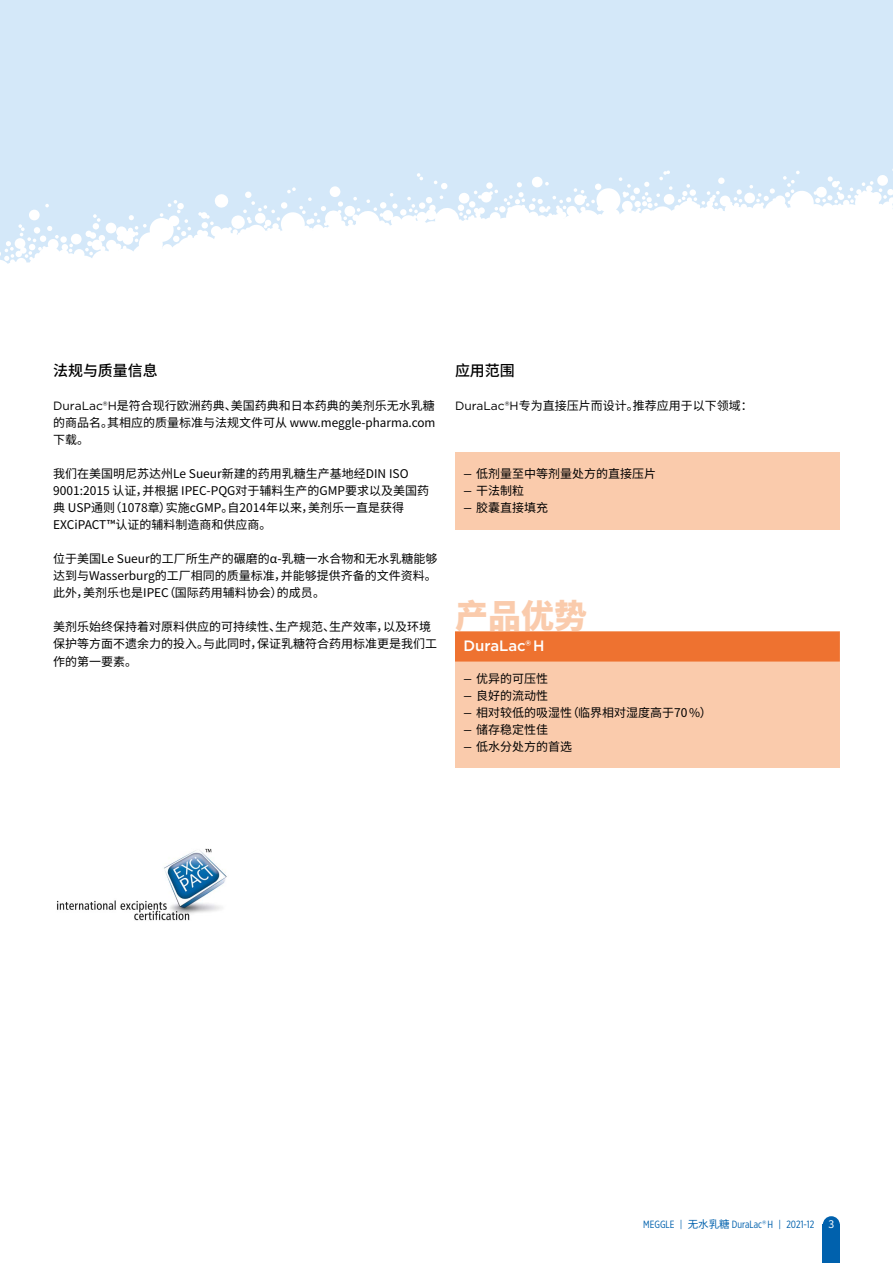
<style>
.page{position:relative;width:893px;height:1263px;background:#fff}
.page>*{position:absolute;margin:0;border:0;box-sizing:border-box;transform-origin:0 0}
.t1{font:900 33px "Noto Sans CJ Ksc";color:#facbac}
.t2{font:500 15px "Noto Sans CJ Ksc";letter-spacing:-.005em;color:#000}
.t3{font:500 15px "Gotham";letter-spacing:-.005em;color:#fff}
.t4{font:12px/17px "Noto Sans CJ Ksc";color:#000;text-align:justify}
.t5{font:10.5px "Gotham X Narrow";color:#0061ad}
.t6{font:10.5px "Noto Sans CJ Ksc";color:#fff}
.s1{font-family:"Gotham"}
.s2{font-family:"Gotham X Narrow"}
.s3{font-family:"Noto Sans CJ Ksc"}
</style>
<div class="page">
<div style="left:0;top:0;width:893px;height:455px;background:#d4e8f9"></div>
<svg style="left:0;top:169px;width:893px;height:286px;background:#f8fbfe"></svg>
<div style="left:823px;top:1225px;width:17px;height:38px;background:#0061ad"></div>
<div style="left:823px;top:1216px;width:17px;height:17px;background:#0061ad;border-radius:50%"></div>
<div style="left:455px;top:631px;width:385px;height:136px;background:#facbac"></div>
<div style="left:455px;top:631px;width:385px;height:30px;background:#ee7230"></div>
<div style="left:455px;top:452px;width:385px;height:77px;background:#facbac"></div>
<img style="left:57px;top:848px;width:170px;height:73px">
<p class="t2" style="left:53px;top:362px;width:106px">法规与质量信息</p>
<p class="t4" style="left:53px;top:398px;width:384px"><span class="s1">DuraLac®H</span>是符合现行欧洲药典、美国药典和日本药典的美剂乐无水乳糖的商品名。其相应的质量标准与法规文件可从 www.meggle-pharma.com下载。</p>
<p class="t4" style="left:53px;top:466px;width:377px;text-align:left">我们在美国明尼苏达州Le Sueur新建的药用乳糖生产基地经DIN ISO 9001:2015 认证，并根据 IPEC-PQG对于辅料生产的GMP要求以及美国药典 USP通则（1078章）实施cGMP。自2014年以来，美剂乐一直是获得EXCiPACT™认证的辅料制造商和供应商。</p>
<p class="t4" style="left:53px;top:551px;width:386px">位于美国Le Sueur的工厂所生产的碾磨的α-乳糖一水合物和无水乳糖能够达到与Wasserburg的工厂相同的质量标准，并能够提供齐备的文件资料。此外，美剂乐也是IPEC（国际药用辅料协会）的成员。</p>
<p class="t4" style="left:53px;top:619px;width:386px;text-align:left">美剂乐始终保持着对原料供应的可持续性、生产规范、生产效率，以及环境保护等方面不遗余力的投入。与此同时，保证乳糖符合药用标准更是我们工作的第一要素。</p>
<p class="t2" style="left:455px;top:362px;width:61px">应用范围</p>
<p class="t4" style="left:455px;top:398px;width:299px"><span class="s1">DuraLac®H</span>专为直接压片而设计。推荐应用于以下领域：</p>
<p class="t4" style="left:463px;top:466px;width:194px"><span class="s2">—</span> 低剂量至中等剂量处方的直接压片</p>
<p class="t4" style="left:463px;top:483px;width:62px"><span class="s2">—</span> 干法制粒</p>
<p class="t4" style="left:463px;top:500px;width:86px"><span class="s2">—</span> 胶囊直接填充</p>
<h1 class="t1" style="left:455px;top:598px;width:133px">产品优势</h1>
<p class="t3" style="left:463px;top:635px;width:83px">DuraLac® H</p>
<p class="t4" style="left:463px;top:670px;width:86px"><span class="s2">—</span> 优异的可压性</p>
<p class="t4" style="left:463px;top:687px;width:86px"><span class="s2">—</span> 良好的流动性</p>
<p class="t4" style="left:463px;top:704px;width:250px"><span class="s2">—</span> 相对较低的吸湿性（临界相对湿度高于70%）</p>
<p class="t4" style="left:463px;top:721px;width:86px"><span class="s2">—</span> 储存稳定性佳</p>
<p class="t4" style="left:463px;top:738px;width:110px"><span class="s2">—</span> 低水分处方的首选</p>
<p class="t5" style="left:643px;top:1218px;width:173px">MEGGLE | <span class="s3">无水乳糖</span> DuraLac<span class="s1">®</span> H | 2021-12</p>
<p class="t6" style="left:828px;top:1218px;width:7px">3</p>
</div>
